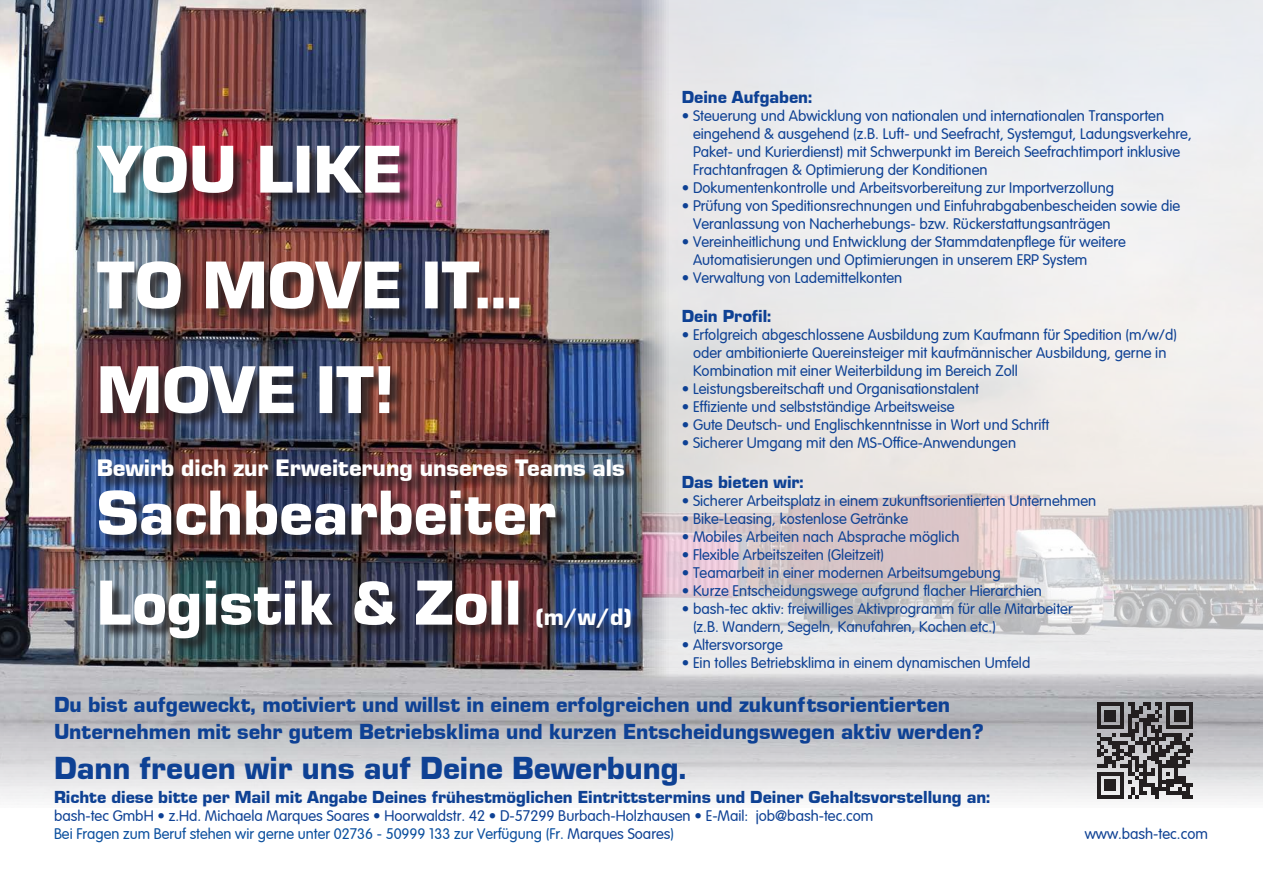
<style>
.page{position:relative;width:1263px;height:893px;background:#fff}
.page>*{position:absolute;margin:0;border:0;box-sizing:border-box;transform-origin:0 0}
.t1{font:70.2px/115.8px "Eurostile Black DTC";color:#fff}
.t2{font:66px "Eurostile Black DTC";color:#fff}
.t3{font:33px "Eurostile Black DTC";color:#0e4194}
.t4{font:24.6px "Eurostile Black DTC";color:#fff}
.t5{font:22.5px/27px "Eurostile Black DTC";color:#0e4194}
.t6{font:18px "Eurostile Black DTC";color:#0e4194}
.t7{font:300 15px/18px "VAG Rounded";color:#0e4194}
.t8{font:300 15px "VAG Rounded";color:#0a4f9e}
.s1{color:#0e4194}
</style>
<div class="page">
<img style="left:0;top:0;width:1263px;height:802px">
<svg style="left:641px;top:0;width:622px;height:686px;background:#e5e3e4"></svg>
<div style="left:100px;top:148px;width:546px;height:505px;background:#231f20;opacity:.75"></div>
<svg style="left:1097px;top:702px;width:96px;height:97px;background:#6e6c6e"></svg>
<p class="t1" style="left:97px;top:111px;width:427px">YOU LIKE<br>TO MOVE IT...</p>
<p class="t1" style="left:97px;top:332px;width:301px">MOVE IT!</p>
<p class="t4" style="left:97px;top:454px;width:529px">Bewirb dich zur Erweiterung unseres Teams als</p>
<p class="t2" style="left:97px;top:477px;width:461px">Sachbearbeiter</p>
<p class="t2" style="left:97px;top:567px;width:426px">Logistik &amp; Zoll</p>
<p class="t4" style="left:535px;top:603px;width:98px">(m/w/d)</p>
<p class="t6" style="left:682px;top:87px;width:132px">Deine Aufgaben:</p>
<p class="t7" style="left:693px;top:107px;width:500px;text-indent:-11px">¥ Steuerung und Abwicklung von nationalen und internationalen Transporten eingehend &amp; ausgehend (z.B. Luft- und Seefracht, Systemgut, Ladungsverkehre, Paket- und Kurierdienst) mit Schwerpunkt im Bereich Seefrachtimport inklusive Frachtanfragen &amp; Optimierung der Konditionen</p>
<p class="t7" style="left:682px;top:179px;width:434px">¥ Dokumentenkontrolle und Arbeitsvorbereitung zur Importverzollung</p>
<p class="t7" style="left:693px;top:197px;width:489px;text-indent:-11px">¥ PrŸfung von Speditionsrechnungen und Einfuhrabgabenbescheiden sowie die<br>Veranlassung von Nacherhebungs- bzw. RŸckerstattungsantrŠgen</p>
<p class="t7" style="left:693px;top:233px;width:434px;text-indent:-11px">¥ Vereinheitlichung und Entwicklung der Stammdatenpflege fŸr weitere<br>Automatisierungen und Optimierungen in unserem ERP System</p>
<p class="t7" style="left:682px;top:269px;width:222px">¥ Verwaltung von Lademittelkonten</p>
<p class="t6" style="left:682px;top:306px;width:91px">Dein Profil:</p>
<p class="t7" style="left:693px;top:327px;width:485px;text-indent:-11px">¥ Erfolgreich abgeschlossene Ausbildung zum Kaufmann fŸr Spedition (m/w/d) oder ambitionierte Quereinsteiger mit kaufmŠnnischer Ausbildung, gerne in<br>Kombination mit einer Weiterbildung im Bereich Zoll</p>
<p class="t7" style="left:682px;top:381px;width:299px">¥ Leistungsbereitschaft und Organisationstalent</p>
<p class="t7" style="left:682px;top:399px;width:274px">¥ Effiziente und selbststŠndige Arbeitsweise</p>
<p class="t7" style="left:682px;top:417px;width:369px">¥ Gute Deutsch- und Englischkenntnisse in Wort und Schrift</p>
<p class="t7" style="left:682px;top:435px;width:336px">¥ Sicherer Umgang mit den MS-Office-Anwendungen</p>
<p class="t6" style="left:682px;top:472px;width:123px">Das bieten wir:</p>
<p class="t7" style="left:682px;top:492px;width:416px">¥ Sicherer Arbeitsplatz in einem zukunftsorientierten Unternehmen</p>
<p class="t7" style="left:682px;top:510px;width:228px">¥ Bike-Leasing, kostenlose GetrŠnke</p>
<p class="t7" style="left:682px;top:528px;width:279px">¥ Mobiles Arbeiten nach Absprache mšglich</p>
<p class="t7" style="left:682px;top:546px;width:204px">¥ Flexible Arbeitszeiten (Gleitzeit)</p>
<p class="t7" style="left:682px;top:564px;width:320px">¥ Teamarbeit in einer modernen Arbeitsumgebung</p>
<p class="t7" style="left:682px;top:582px;width:362px">¥ Kurze Entscheidungswege aufgrund flacher Hierarchien</p>
<p class="t7" style="left:693px;top:600px;width:381px;text-indent:-11px">¥ bash-tec aktiv: freiwilliges Aktivprogramm fŸr alle Mitarbeiter (z.B. Wandern, Segeln, Kanufahren, Kochen etc.)</p>
<p class="t7" style="left:682px;top:636px;width:103px">¥ Altersvorsorge</p>
<p class="t7" style="left:682px;top:654px;width:350px">¥ Ein tolles Betriebsklima in einem dynamischen Umfeld</p>
<p class="t5" style="left:54px;top:691px;width:931px">Du bist aufgeweckt, motiviert und willst in einem erfolgreichen und zukunftsorientierten<br>Unternehmen mit sehr gutem Betriebsklima und kurzen Entscheidungswegen aktiv werden?</p>
<p class="t3" style="left:54px;top:749px;width:634px">Dann freuen wir uns auf Deine Bewerbung.</p>
<p class="t6" style="left:54px;top:788px;width:938px">Richte diese bitte per Mail mit Angabe Deines frühestmöglichen Eintrittstermins und Deiner Gehaltsvorstellung an:</p>
<p class="t7" style="left:54px;top:808px;width:821px">bash-tec GmbH ¥ z.Hd. Michaela Marques Soares ¥ Hoorwaldstr. 42 ¥ D-57299 Burbach-Holzhausen ¥ E-Mail: job@bash-tec.com</p>
<p class="t8" style="left:54px;top:826px;width:622px">Bei Fragen zum Beruf stehen wir gerne unter 02736 - 50999 133 zur VerfŸgung (Fr. <span class="s1">Marques Soares</span>)</p>
<p class="t7" style="left:1085px;top:825px;width:125px">www.bash-tec.com</p>
</div>
